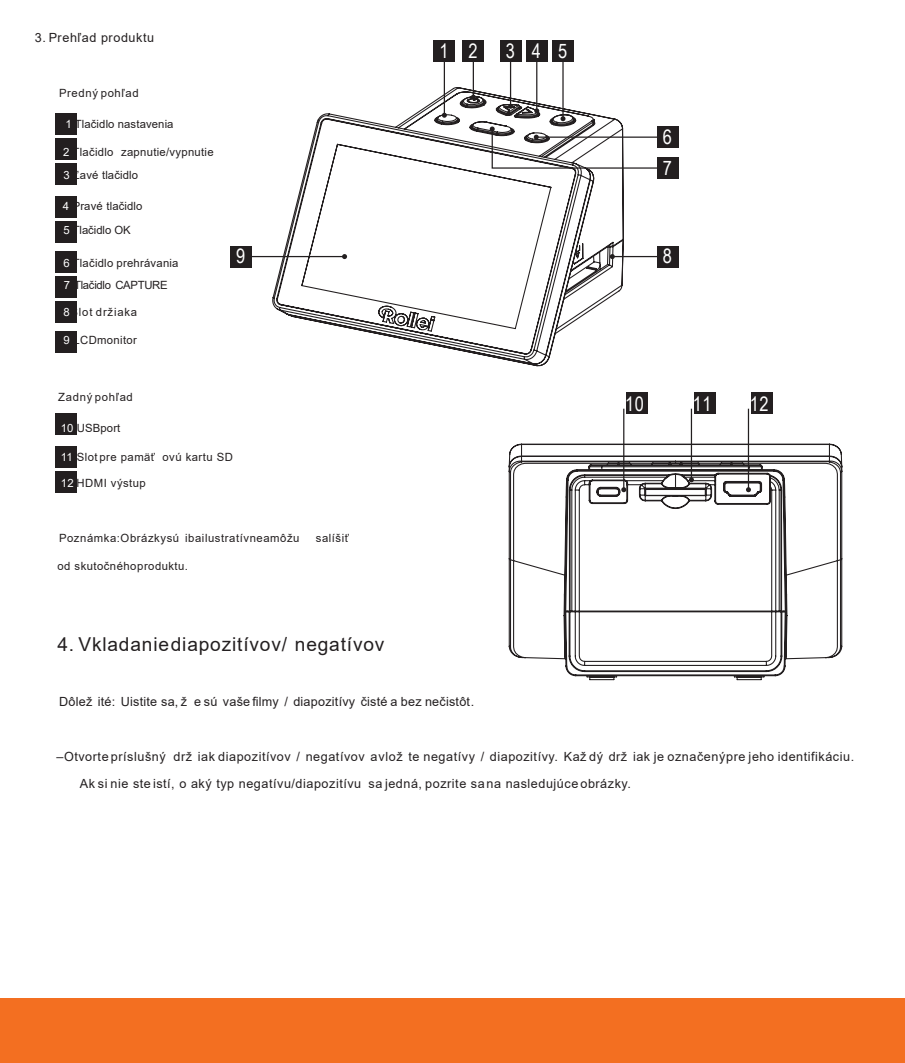
<style>
.page{position:relative;width:905px;height:1063px;background:#fff}
.page>*{position:absolute;margin:0;border:0;box-sizing:border-box;transform-origin:0 0}
.t1{font:20px "Arial Narrow";letter-spacing:.025em;color:#fff}
.t2{font:19.25px "Arial";letter-spacing:.045em;color:#231f20}
.t3{font:12.75px "Arial";letter-spacing:.04em;color:#231f20}
.t4{font:12.75px "Arial";letter-spacing:.02em;color:#231f20}
.t5{font:11.25px "Arial";letter-spacing:.03em;color:#231f20}
.t6{font:11.25px "Arial";letter-spacing:.01em;color:#231f20}
.t7{font:11.25px "Arial";letter-spacing:.05em;color:#231f20}
.t8{font:11.25px "Arial";letter-spacing:.055em;color:#231f20}
.t9{font:11.25px "Arial";letter-spacing:-.025em;color:#231f20}
.t10{font:11.25px "Arial";letter-spacing:.07em;color:#231f20}
.t11{font:11.25px "Arial";letter-spacing:-.005em;color:#231f20}
.s1{color:#fff}
</style>
<div class="page">
<div style="left:55px;top:114px;width:21px;height:21px;background:#231f20"></div>
<div style="left:55px;top:139px;width:21px;height:21px;background:#231f20"></div>
<div style="left:55px;top:164px;width:21px;height:21px;background:#231f20"></div>
<div style="left:55px;top:196px;width:21px;height:21px;background:#231f20"></div>
<div style="left:55px;top:221px;width:21px;height:21px;background:#231f20"></div>
<div style="left:55px;top:251px;width:21px;height:21px;background:#231f20"></div>
<div style="left:55px;top:276px;width:21px;height:21px;background:#231f20"></div>
<div style="left:55px;top:301px;width:21px;height:21px;background:#231f20"></div>
<div style="left:55px;top:331px;width:21px;height:21px;background:#231f20"></div>
<div style="left:55px;top:414px;width:21px;height:21px;background:#231f20"></div>
<div style="left:55px;top:446px;width:21px;height:21px;background:#231f20"></div>
<div style="left:55px;top:471px;width:21px;height:21px;background:#231f20"></div>
<div style="left:0;top:998px;width:905px;height:64px;background:#f36f21"></div>
<svg style="left:508px;top:392px;width:335px;height:289px"></svg>
<hr style="left:748px;top:409px;width:1px;height:80px;background:#231f20">
<svg style="left:746px;top:487px;width:5px;height:5px"></svg>
<hr style="left:691px;top:409px;width:1px;height:71px;background:#231f20">
<svg style="left:689px;top:477px;width:5px;height:5px"></svg>
<hr style="left:623px;top:409px;width:1px;height:80px;background:#231f20">
<svg style="left:621px;top:487px;width:5px;height:5px"></svg>
<div style="left:694px;top:392px;width:21px;height:22px;background:#231f20"></div>
<div style="left:751px;top:392px;width:21px;height:22px;background:#231f20"></div>
<div style="left:626px;top:392px;width:22px;height:22px;background:#231f20"></div>
<div style="left:657px;top:157px;width:21px;height:22px;background:#231f20"></div>
<div style="left:230px;top:246px;width:22px;height:21px;background:#231f20"></div>
<hr style="left:250px;top:256px;width:95px;height:1px;background:#231f20">
<hr style="left:612px;top:256px;width:47px;height:1px;background:#231f20">
<div style="left:657px;top:126px;width:21px;height:22px;background:#231f20"></div>
<div style="left:657px;top:246px;width:21px;height:21px;background:#231f20"></div>
<svg style="left:272px;top:86px;width:353px;height:281px"></svg>
<hr style="left:473px;top:55px;width:1px;height:42px;background:#231f20">
<svg style="left:471px;top:95px;width:5px;height:5px"></svg>
<hr style="left:510px;top:55px;width:1px;height:51px;background:#231f20">
<hr style="left:536px;top:55px;width:1px;height:56px;background:#231f20">
<hr style="left:562px;top:55px;width:2px;height:64px;background:#231f20">
<svg style="left:490px;top:104px;width:167px;height:65px"></svg>
<hr style="left:444px;top:55px;width:1px;height:60px;background:#231f20">
<svg style="left:442px;top:113px;width:5px;height:5px"></svg>
<div style="left:463px;top:41px;width:21px;height:21px;background:#231f20"></div>
<div style="left:500px;top:41px;width:21px;height:21px;background:#231f20"></div>
<div style="left:526px;top:41px;width:21px;height:21px;background:#231f20"></div>
<div style="left:552px;top:41px;width:22px;height:21px;background:#231f20"></div>
<div style="left:434px;top:41px;width:21px;height:21px;background:#231f20"></div>
<p class="t3" style="left:17px;top:32px;width:139px"><span class="s1">24</span> 3. Prehľad produktu</p>
<p class="t8" style="left:59px;top:89px;width:81px">Predný pohľad</p>
<p class="t6" style="left:65px;top:119px;width:110px"><span class="s1">1</span> Tlačidlo nastavenia</p>
<p class="t5" style="left:63px;top:147px;width:152px"><span class="s1">2</span> Tlačidlo zapnutie/vypnutie</p>
<p class="t6" style="left:64px;top:170px;width:76px"><span class="s1">3</span> Ľavé tlačidlo</p>
<p class="t6" style="left:63px;top:202px;width:81px"><span class="s1">4</span> Pravé tlačidlo</p>
<p class="t11" style="left:64px;top:225px;width:69px"><span class="s1">5</span> Tlačidlo OK</p>
<p class="t5" style="left:63px;top:259px;width:117px"><span class="s1">6</span> Tlačidlo prehrávania</p>
<p class="t9" style="left:64px;top:280px;width:105px"><span class="s1">7</span> Tlačidlo CAPTURE</p>
<p class="t10" style="left:64px;top:308px;width:75px"><span class="s1">8</span>Slot držiaka</p>
<p class="t5" style="left:64px;top:335px;width:75px"><span class="s1">9</span> LCDmonitor</p>
<p class="t8" style="left:58px;top:393px;width:76px">Zadný pohľad</p>
<p class="t6" style="left:61px;top:424px;width:61px"><span class="s1">10</span> USBport</p>
<h1 class="t1" style="left:236px;top:249px;width:11px">9</h1>
<p class="t5" style="left:61px;top:453px;width:174px"><span class="s1">11</span> Slot pre pamäť ovú kartu SD</p>
<p class="t5" style="left:61px;top:479px;width:87px"><span class="s1">12</span> HDMI výstup</p>
<p class="t7" style="left:59px;top:534px;width:242px">Poznámka:Obrázkysú ibailustratívneamôžu</p>
<p class="t7" style="left:316px;top:534px;width:35px">salíšiť</p>
<p class="t5" style="left:57px;top:561px;width:132px">od skutočnéhoproduktu.</p>
<h2 class="t2" style="left:57px;top:637px;width:329px">4. Vkladaniediapozitívov/ negatívov</h2>
<h1 class="t1" style="left:440px;top:44px;width:40px">1 2</h1>
<h1 class="t1" style="left:506px;top:44px;width:63px">345</h1>
<p class="t4" style="left:59px;top:696px;width:417px">Dôlež ité: Uistite sa, ž e sú vaše filmy / diapozitívy čisté a bez nečistôt.</p>
<h1 class="t1" style="left:663px;top:129px;width:11px">6</h1>
<h1 class="t1" style="left:663px;top:160px;width:11px">7</h1>
<h1 class="t1" style="left:663px;top:249px;width:11px">8</h1>
<h1 class="t1" style="left:625px;top:396px;width:20px">10</h1>
<h1 class="t1" style="left:693px;top:396px;width:20px">11</h1>
<h1 class="t1" style="left:750px;top:396px;width:20px">12</h1>
<p class="t3" style="left:57px;top:751px;width:799px">–Otvorte príslušný drž iak diapozitívov / negatívov avlož te negatívy / diapozitívy. Kaž dý drž iak je označenýpre jeho identifikáciu.</p>
<p class="t3" style="left:80px;top:779px;width:553px">Ak si nie ste istí, o aký typ negatívu/diapozitívu sa jedná, pozrite sana nasledujúce obrázky.</p>
</div>
